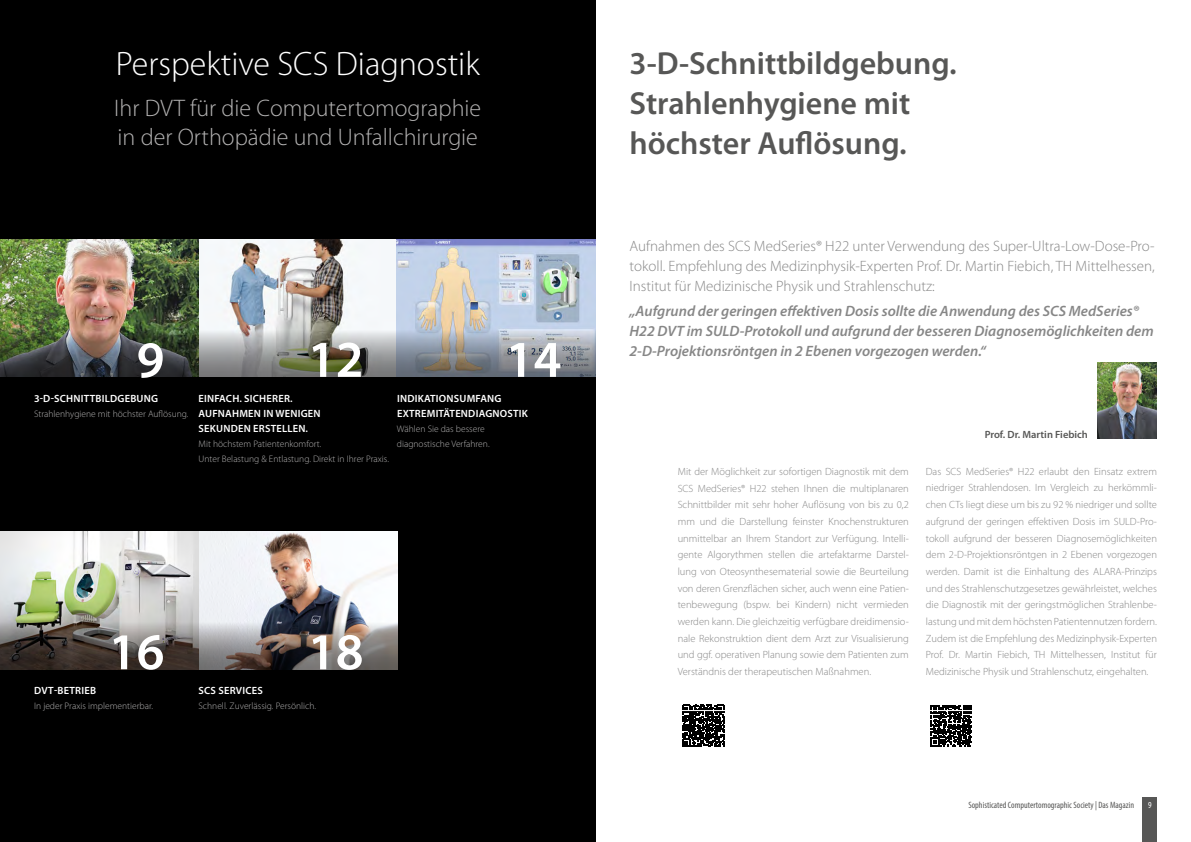
<style>
.page{position:relative;width:1191px;height:842px;background:#fff}
.page>*{position:absolute;margin:0;border:0;box-sizing:border-box;transform-origin:0 0}
.t1{font:600 52px "Myriad Pro";color:#fff}
.t2{font:300 34px "Myriad Pro";color:#fff}
.t3{font:600 32px/40px "Myriad Pro";color:#575756}
.t4{font:300 24px/28.8px "Myriad Pro";color:#b3b2b2}
.t5{font:300 15px/20px "Myriad Pro";color:#878787;text-align:justify}
.t6{font:italic 600 15px/20px "Myriad Pro";color:#878787}
.t7{font:300 10.5px/16.7px "Myriad Pro";color:#878787;text-align:justify}
.t8{font:600 10.5px/15px "Myriad Pro";letter-spacing:.02em;color:#fff}
.t9{font:600 10.5px "Myriad Pro";color:#575756}
.t10{font:300 9.5px/15px "Myriad Pro";color:#b3b2b2}
.t11{font:condensed 9.2px "Myriad Pro";color:#575756}
.t12{font:condensed 9.2px "Myriad Pro";color:#fff}
</style>
<div class="page">
<svg style="left:930px;top:705px;width:42px;height:41px"></svg>
<svg style="left:682px;top:705px;width:42px;height:42px"></svg>
<hr style="left:677px;top:710px;width:480px;height:1px;background:#fff">
<div style="left:0;top:0;width:595px;height:842px;background:#000"></div>
<img style="left:0;top:239px;width:595px;height:90px">
<img style="left:0;top:532px;width:397px;height:90px">
<img style="left:0;top:329px;width:595px;height:48px">
<svg style="left:0;top:622px;width:398px;height:48px;background:#68615e"></svg>
<img style="left:1097px;top:363px;width:60px;height:75px">
<div style="left:1142px;top:797px;width:15px;height:45px;background:#575756"></div>
<h2 class="t2" style="left:116px;top:45px;width:365px">Perspektive SCS Diagnostik</h2>
<h3 class="t4" style="left:114px;top:94px;width:368px">Ihr DVT für die Computertomographie in der Orthopädie und Unfallchirurgie</h3>
<h1 class="t1" style="left:137px;top:327px;width:29px">9</h1>
<h1 class="t1" style="left:308px;top:326px;width:57px">12</h1>
<h1 class="t1" style="left:506px;top:326px;width:57px">14</h1>
<p class="t8" style="left:34px;top:390px;width:126px">3-D-SCHNITTBILDGEBUNG</p>
<p class="t10" style="left:34px;top:406px;width:156px">Strahlenhygiene mit höchster Auflösung.</p>
<p class="t8" style="left:199px;top:390px;width:124px">EINFACH. SICHERER.<br>AUFNAHMEN IN WENIGEN<br>SEKUNDEN ERSTELLEN.</p>
<p class="t10" style="left:198px;top:436px;width:192px">Mit höchstem Patientenkomfort.<br>Unter Belastung &amp; Entlastung. Direkt in Ihrer Praxis.</p>
<p class="t8" style="left:397px;top:390px;width:132px">INDIKATIONSUMFANG<br>EXTREMITÄTENDIAGNOSTIK</p>
<p class="t10" style="left:397px;top:421px;width:94px">Wählen Sie das bessere diagnostische Verfahren.</p>
<h1 class="t1" style="left:109px;top:619px;width:57px">16</h1>
<p class="t8" style="left:34px;top:683px;width:63px">DVT-BETRIEB</p>
<p class="t10" style="left:34px;top:699px;width:121px">In jeder Praxis implementierbar.</p>
<h1 class="t1" style="left:308px;top:619px;width:57px">18</h1>
<p class="t8" style="left:199px;top:683px;width:66px">SCS SERVICES</p>
<p class="t10" style="left:198px;top:699px;width:119px">Schnell. Zuverlässig. Persönlich.</p>
<h3 class="t3" style="left:629px;top:42px;width:329px">3-D-Schnittbildgebung.<br>Strahlenhygiene mit höchster Auflösung.</h3>
<h3 class="t5" style="left:629px;top:236px;width:527px">Aufnahmen des SCS MedSeries® H22 unter Verwendung des Super-Ultra-Low-Dose-Pro&shy;tokoll. Empfehlung des Medizinphysik-Experten Prof. Dr. Martin Fiebich, TH Mittelhessen, Institut für Medizinische Physik und Strahlenschutz:</h3>
<h3 class="t6" style="left:629px;top:301px;width:526px">„Aufgrund der geringen effektiven Dosis sollte die Anwendung des SCS MedSeries®<br>H22 DVT im SULD-Protokoll und aufgrund der besseren Diagnosemöglichkeiten dem<br>2-D-Projektionsröntgen in 2 Ebenen vorgezogen werden.“</h3>
<p class="t9" style="left:984px;top:428px;width:105px">Prof. Dr. Martin Fiebich</p>
<p class="t7" style="left:677px;top:463px;width:233px">Mit der Möglichkeit zur sofortigen Diagnostik mit dem SCS MedSeries® H22 stehen Ihnen die multiplanaren Schnittbilder mit sehr hoher Auflösung von bis zu 0,2 mm und die Darstellung feinster Knochenstrukturen unmittelbar an Ihrem Standort zur Verfügung. Intelli&shy;gente Algorythmen stellen die artefaktarme Darstel&shy;lung von Oteosynthesematerial sowie die Beurteilung von deren Grenzflächen sicher, auch wenn eine Patien&shy;tenbewegung (bspw. bei Kindern) nicht vermieden werden kann. Die gleichzeitig verfügbare dreidimensio&shy;nale Rekonstruktion dient dem Arzt zur Visualisierung und ggf. operativen Planung sowie dem Patienten zum Verständnis der therapeutischen Maßnahmen.</p>
<p class="t7" style="left:926px;top:463px;width:233px">Das SCS MedSeries® H22 erlaubt den Einsatz extrem niedriger Strahlendosen. Im Vergleich zu herkömmli&shy;chen CTs liegt diese um bis zu 92 % niedriger und sollte aufgrund der geringen effektiven Dosis im SULD-Pro&shy;tokoll aufgrund der besseren Diagnosemöglichkeiten dem 2-D-Projektionsröntgen in 2 Ebenen vorgezogen werden. Damit ist die Einhaltung des ALARA-Prinzips und des Strahlenschutzgesetzes gewährleistet, welches die Diagnostik mit der geringstmöglichen Strahlenbe&shy;lastung und mit dem höchsten Patientennutzen fordern.<br>Zudem ist die Empfehlung des Medizinphysik-Experten Prof. Dr. Martin Fiebich, TH Mittelhessen, Institut für Medizinische Physik und Strahlenschutz, eingehalten.</p>
<p class="t11" style="left:968px;top:799px;width:167px">Sophisticated Computertomographic Society | Das Magazin</p>
<p class="t12" style="left:1148px;top:799px;width:5px">9</p>
</div>
